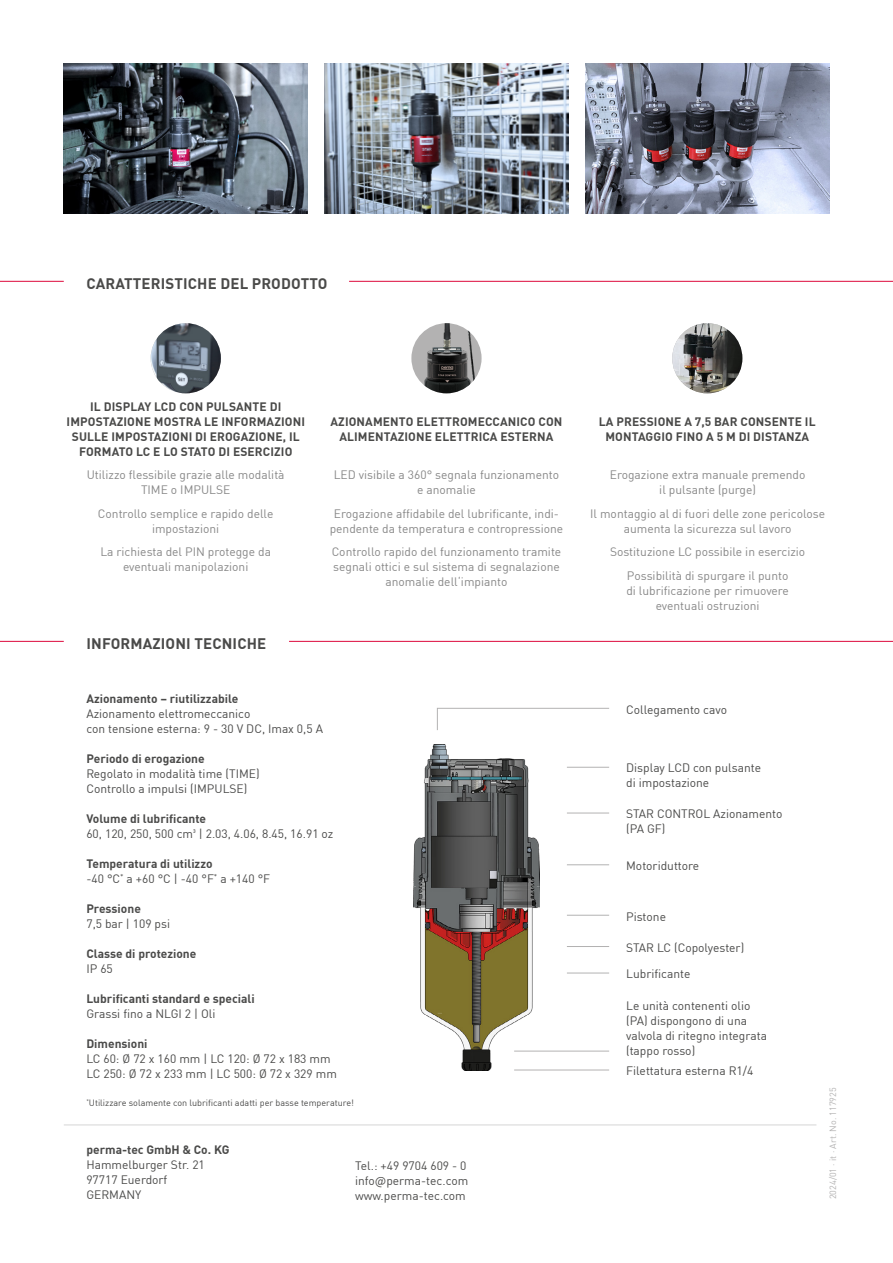
<style>
.page{position:relative;width:893px;height:1263px;background:#fff}
.page>*{position:absolute;margin:0;border:0;box-sizing:border-box;transform-origin:0 0}
.t1{font:700 15px "DIN Pro";letter-spacing:.01em;color:#4a4a49}
.t2{font:12px/15px "DIN Pro";color:#4a4a49}
.t3{font:12px/15px "DIN Pro";color:#878787;text-align:center}
.t4{font:700 12px/15px "DIN Pro";letter-spacing:.01em;color:#4a4a49;text-align:center}
.t5{font:9px "DIN Pro";color:#4a4a49}
.t6{font:9px "DIN Pro";color:#b3b2b2}
.s1{font-weight:700}
</style>
<div class="page">
<hr style="left:64px;top:1124px;width:752px;height:1px;background:#dadada">
<img style="left:64px;top:64px;width:244px;height:150px">
<img style="left:325px;top:64px;width:243px;height:150px">
<img style="left:585px;top:64px;width:244px;height:150px">
<hr style="left:567px;top:813px;width:42px;height:1px;background:#b3b2b2">
<hr style="left:567px;top:767px;width:42px;height:1px;background:#b3b2b2">
<hr style="left:567px;top:864px;width:42px;height:1px;background:#b3b2b2">
<hr style="left:567px;top:915px;width:42px;height:1px;background:#b3b2b2">
<hr style="left:567px;top:946px;width:42px;height:1px;background:#b3b2b2">
<hr style="left:567px;top:973px;width:42px;height:1px;background:#b3b2b2">
<hr style="left:514px;top:1070px;width:95px;height:1px;background:#b3b2b2">
<hr style="left:514px;top:1051px;width:95px;height:1px;background:#b3b2b2">
<svg style="left:437px;top:707px;width:172px;height:23px"></svg>
<img style="left:414px;top:745px;width:125px;height:325px">
<img style="left:151px;top:323px;width:70px;height:70px;border-radius:35px">
<div style="left:411px;top:323px;width:71px;height:70px;background:#b3b2b2;border-radius:50%"></div>
<img style="left:424px;top:323px;width:58px;height:70px">
<img style="left:672px;top:323px;width:70px;height:70px;border-radius:35px">
<hr style="left:289px;top:641px;width:604px;height:1px;background:#dd083b">
<hr style="left:0;top:641px;width:64px;height:1px;background:#dd083b">
<hr style="left:349px;top:281px;width:544px;height:1px;background:#dd083b">
<hr style="left:0;top:281px;width:64px;height:1px;background:#dd083b">
<p class="t1" style="left:86px;top:272px;width:243px">CARATTERISTICHE DEL PRODOTTO</p>
<p class="t4" style="left:67px;top:398px;width:240px">IL DISPLAY LCD CON PULSANTE DI IMPOSTAZIONE MOSTRA LE INFORMAZIONI SULLE IMPOSTAZIONI DI EROGAZIONE, IL FORMATO LC E LO STATO DI ESERCIZIO</p>
<p class="t3" style="left:87px;top:466px;width:199px">Utilizzo flessibile grazie alle modalità<br>TIME o IMPULSE</p>
<p class="t3" style="left:98px;top:505px;width:177px">Controllo semplice e rapido delle impostazioni</p>
<p class="t3" style="left:100px;top:543px;width:172px">La richiesta del PIN protegge da eventuali manipolazioni</p>
<p class="t1" style="left:86px;top:632px;width:181px">INFORMAZIONI TECNICHE</p>
<p class="t4" style="left:331px;top:413px;width:233px">AZIONAMENTO ELETTROMECCANICO CON<br>ALIMENTAZIONE ELETTRICA ESTERNA</p>
<p class="t3" style="left:334px;top:466px;width:227px">LED visibile a 360° segnala funzionamento e anomalie</p>
<p class="t3" style="left:330px;top:505px;width:235px">Erogazione affidabile del lubrificante, indi&shy;pendente da temperatura e contropressione</p>
<p class="t3" style="left:332px;top:543px;width:231px">Controllo rapido del funzionamento tramite segnali ottici e sul sistema di segnalazione anomalie dell‘impianto</p>
<p class="t4" style="left:86px;top:690px;width:154px">Azionamento – riutilizzabile</p>
<p class="t2" style="left:86px;top:705px;width:238px">Azionamento elettromeccanico<br>con tensione esterna: 9 - 30 V DC, Imax 0,5 A</p>
<p class="t4" style="left:86px;top:750px;width:120px">Periodo di erogazione</p>
<p class="t2" style="left:86px;top:765px;width:175px">Regolato in modalità time (TIME)<br>Controllo a impulsi (IMPULSE)</p>
<p class="t4" style="left:86px;top:810px;width:121px">Volume di lubrificante</p>
<p class="t2" style="left:86px;top:825px;width:249px">60, 120, 250, 500 cm³ | 2.03, 4.06, 8.45, 16.91 oz</p>
<p class="t2" style="left:86px;top:855px;width:185px"><span class="s1">Temperatura di utilizzo<br></span>-40 °C<sup>*</sup> a +60 °C | -40 °F<sup>*</sup> a +140 °F</p>
<p class="t4" style="left:86px;top:900px;width:56px">Pressione</p>
<p class="t2" style="left:86px;top:915px;width:85px">7,5 bar | 109 psi</p>
<p class="t4" style="left:86px;top:945px;width:112px">Classe di protezione</p>
<p class="t2" style="left:86px;top:960px;width:28px">IP 65</p>
<p class="t4" style="left:86px;top:990px;width:170px">Lubrificanti standard e speciali</p>
<p class="t2" style="left:86px;top:1005px;width:131px">Grassi fino a NLGI 2 | Oli</p>
<p class="t4" style="left:86px;top:1035px;width:63px">Dimensioni</p>
<p class="t2" style="left:86px;top:1050px;width:252px">LC 60: Ø 72 x 160 mm | LC 120: Ø 72 x 183 mm<br>LC 250: Ø 72 x 233 mm | LC 500: Ø 72 x 329 mm</p>
<p class="t4" style="left:599px;top:413px;width:218px">LA PRESSIONE A 7,5 BAR CONSENTE IL<br>MONTAGGIO FINO A 5 M DI DISTANZA</p>
<p class="t3" style="left:610px;top:466px;width:197px">Erogazione extra manuale premendo il pulsante (purge)</p>
<p class="t3" style="left:590px;top:505px;width:236px">Il montaggio al di fuori delle zone pericolose aumenta la sicurezza sul lavoro</p>
<p class="t3" style="left:610px;top:539px;width:197px;line-height:23.5px">Sostituzione LC possibile in esercizio<br>Possibilità di spurgare il punto</p>
<p class="t3" style="left:626px;top:582px;width:164px">di lubrificazione per rimuovere eventuali ostruzioni</p>
<p class="t2" style="left:626px;top:701px;width:102px">Collegamento cavo</p>
<p class="t2" style="left:626px;top:759px;width:136px">Display LCD con pulsante di impostazione</p>
<p class="t2" style="left:626px;top:805px;width:158px">STAR CONTROL Azionamento (PA GF)</p>
<p class="t2" style="left:626px;top:857px;width:75px">Motoriduttore</p>
<p class="t2" style="left:626px;top:908px;width:41px">Pistone</p>
<p class="t2" style="left:626px;top:939px;width:120px">STAR LC (Copolyester)</p>
<p class="t2" style="left:626px;top:965px;width:66px">Lubrificante</p>
<p class="t2" style="left:626px;top:997px;width:142px">Le unità contenenti olio (PA) dispongono di una valvola di ritegno integrata (tappo rosso)</p>
<p class="t2" style="left:626px;top:1062px;width:129px">Filettatura esterna R1/4</p>
<p class="t5" style="left:86px;top:1096px;width:269px"><sup>*</sup>Utilizzare solamente con lubrificanti adatti per basse temperature!</p>
<p class="t6" style="left:826px;top:1199px;width:113px;rotate:-90deg">2024/01 · it · Art. No. 117925</p>
<p class="t4" style="left:86px;top:1141px;width:145px">perma-tec GmbH &amp; Co. KG</p>
<p class="t2" style="left:86px;top:1156px;width:120px">Hammelburger Str. 21<br>97717 Euerdorf<br>GERMANY</p>
<p class="t2" style="left:355px;top:1157px;width:115px">Tel.: +49 9704 609 - 0 info@perma-tec.com www.perma-tec.com</p>
</div>
